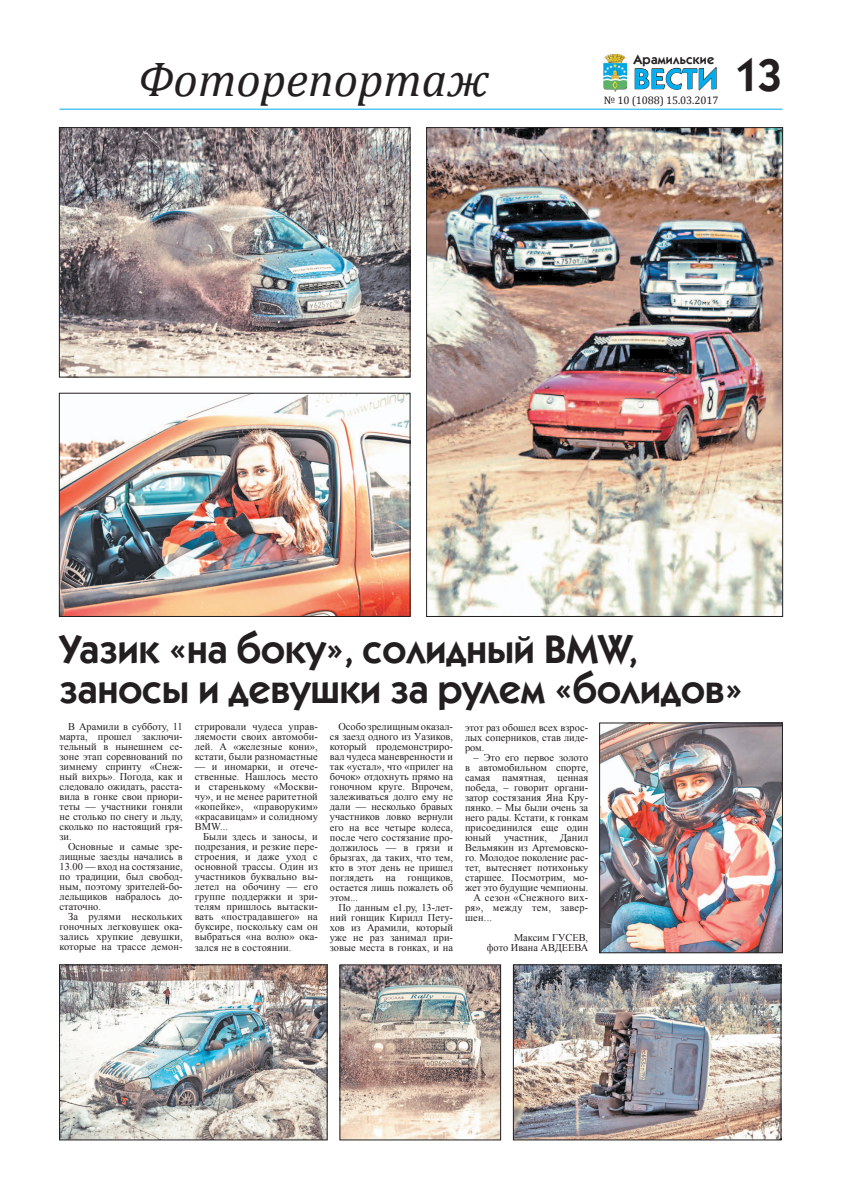
<style>
.page{position:relative;width:842px;height:1191px;background:#fff}
.page>*{position:absolute;margin:0;border:0;box-sizing:border-box;transform-origin:0 0}
.t1{font:italic 48px "Cambria";color:#231f20}
.t2{font:600 46px "Kabel C";color:#231f20}
.t3{font:600 40px/40px "Kabel C";color:#231f20}
.t4{font:600 29.1px "Kabel C";letter-spacing:.01em;color:#00aeef}
.t5{font:600 13.2px "Kabel C";letter-spacing:.02em;color:#231f20}
.t6{font:11px "Cambria";letter-spacing:-.01em;color:#231f20}
.t7{font:10.4px/10px "Times New Roman";color:#231f20;text-align:justify}
.t8{font:10.4px "Times New Roman";letter-spacing:.02em;color:#231f20}
</style>
<div class="page">
<hr style="left:60px;top:109px;width:722px;height:1px;background:#00aeef">
<svg style="left:634px;top:67px;width:83px;height:24px"></svg>
<img style="left:604px;top:55px;width:22px;height:36px">
<img style="left:61px;top:129px;width:347px;height:246px">
<div style="left:59px;top:127px;width:351px;height:250px;border:1px solid #231f20"></div>
<img style="left:428px;top:129px;width:353px;height:486px">
<img style="left:61px;top:395px;width:347px;height:220px">
<div style="left:59px;top:393px;width:351px;height:224px;border:1px solid #231f20"></div>
<img style="left:61px;top:966px;width:264px;height:172px">
<div style="left:59px;top:964px;width:268px;height:176px;border:1px solid #231f20"></div>
<img style="left:515px;top:966px;width:264px;height:172px">
<div style="left:513px;top:964px;width:268px;height:176px;border:1px solid #231f20"></div>
<img style="left:342px;top:966px;width:157px;height:172px">
<div style="left:340px;top:964px;width:161px;height:176px;border:1px solid #231f20"></div>
<img style="left:601px;top:724px;width:180px;height:227px">
<div style="left:599px;top:722px;width:184px;height:231px;border:1px solid #231f20"></div>
<h1 class="t1" style="left:138px;top:46px;width:352px">Фоторепортаж</h1>
<p class="t5" style="left:633px;top:52px;width:82px">Арамильские</p>
<h3 class="t4" style="left:633px;top:62px;width:86px">ВЕСТИ</h3>
<p class="t6" style="left:604px;top:94px;width:116px">№ 10 (1088) 15.03.2017</p>
<h2 class="t2" style="left:735px;top:49px;width:49px">13</h2>
<h3 class="t3" style="left:60px;top:628px;width:685px">Уазик «на боку», солидный BMW, заносы и девушки за рулем «болидов»</h3>
<p class="t7" style="left:60px;top:721px;width:125px;text-indent:9px">В Арамили в субботу, 11 марта, прошел заключи&shy;тельный в нынешнем се&shy;зоне этап соревнований по зимнему спринту «Снеж&shy;ный вихрь». Погода, как и следовало ожидать, расста&shy;вила в гонке свои приори&shy;теты — участники гоняли не столько по снегу и льду, сколько по настоящий гря&shy;зи.</p>
<p class="t7" style="left:60px;top:841px;width:125px;text-indent:9px">Основные и самые зре&shy;лищные заезды начались в 13.00 — вход на состязание, по традиции, был свобод&shy;ным, поэтому зрителей-бо&shy;лельщиков набралось до&shy;статочно.</p>
<p class="t7" style="left:60px;top:911px;width:125px;text-indent:9px">За рулями нескольких гоночных легковушек ока&shy;зались хрупкие девушки, которые на трассе демон-</p>
<p class="t7" style="left:195px;top:721px;width:125px">стрировали чудеса управ&shy;ляемости своих автомоби&shy;лей. А «железные кони», кстати, были разномастные</p>
<p class="t7" style="left:195px;top:761px;width:125px">— и иномарки, и отече&shy;ственные. Нашлось место и старенькому «Москви&shy;чу», и не менее раритетной «копейке», «праворуким» «красавицам» и солидному BMW...</p>
<p class="t7" style="left:195px;top:831px;width:125px;text-indent:9px">Были здесь и заносы, и подрезания, и резкие пере&shy;строения, и даже уход с основной трассы. Один из участников буквально вы&shy;летел на обочину — его группе поддержки и зри&shy;телям пришлось вытаски&shy;вать «пострадавшего» на буксире, поскольку сам он выбраться «на волю» ока&shy;зался не в состоянии.</p>
<p class="t7" style="left:330px;top:722px;width:125px;text-indent:9px">Особо зрелищным оказал&shy;ся заезд одного из Уазиков, который продемонстриро&shy;вал чудеса маневренности и так «устал», что «прилег на бочок» отдохнуть прямо на гоночном круге. Впрочем, залеживаться долго ему не дали — несколько бравых участников ловко вернули его на все четыре колеса, после чего состязание про&shy;должилось — в грязи и брызгах, да таких, что тем, кто в этот день не пришел поглядеть на гонщиков, остается лишь пожалеть об этом...</p>
<p class="t7" style="left:330px;top:902px;width:125px;text-indent:9px">По данным е1.ру, 13-лет&shy;ний гонщик Кирилл Пету&shy;хов из Арамили, который уже не раз занимал при&shy;зовые места в гонках, и на</p>
<p class="t7" style="left:465px;top:722px;width:125px">этот раз обошел всех взрос&shy;лых соперников, став лиде&shy;ром.</p>
<p class="t7" style="left:465px;top:752px;width:125px;text-indent:9px">– Это его первое золото в автомобильном спорте, самая памятная, ценная победа, – говорит органи&shy;затор состязания Яна Кру&shy;пянко. – Мы были очень за него рады. Кстати, к гонкам присоединился еще один юный</p>
<p class="t7" style="left:504px;top:832px;width:44px">участник,</p>
<p class="t7" style="left:560px;top:832px;width:30px">Данил</p>
<p class="t7" style="left:465px;top:842px;width:125px">Вельмякин из Артемовско-</p>
<p class="t7" style="left:465px;top:852px;width:125px">го. Молодое поколение рас-</p>
<p class="t7" style="left:465px;top:862px;width:125px">тет, вытесняет потихоньку</p>
<p class="t7" style="left:465px;top:872px;width:125px">старшее. Посмотрим, мо-</p>
<p class="t7" style="left:465px;top:882px;width:125px">жет это будущие чемпионы.</p>
<p class="t8" style="left:474px;top:890px;width:116px">А сезон «Снежного вих-</p>
<p class="t8" style="left:465px;top:900px;width:125px">ря», между тем, завер-</p>
<p class="t7" style="left:465px;top:912px;width:29px">шен...</p>
<p class="t7" style="left:487px;top:932px;width:103px;text-align:right">Максим ГУСЕВ,<br>фото Ивана АВДЕЕВА</p>
</div>
